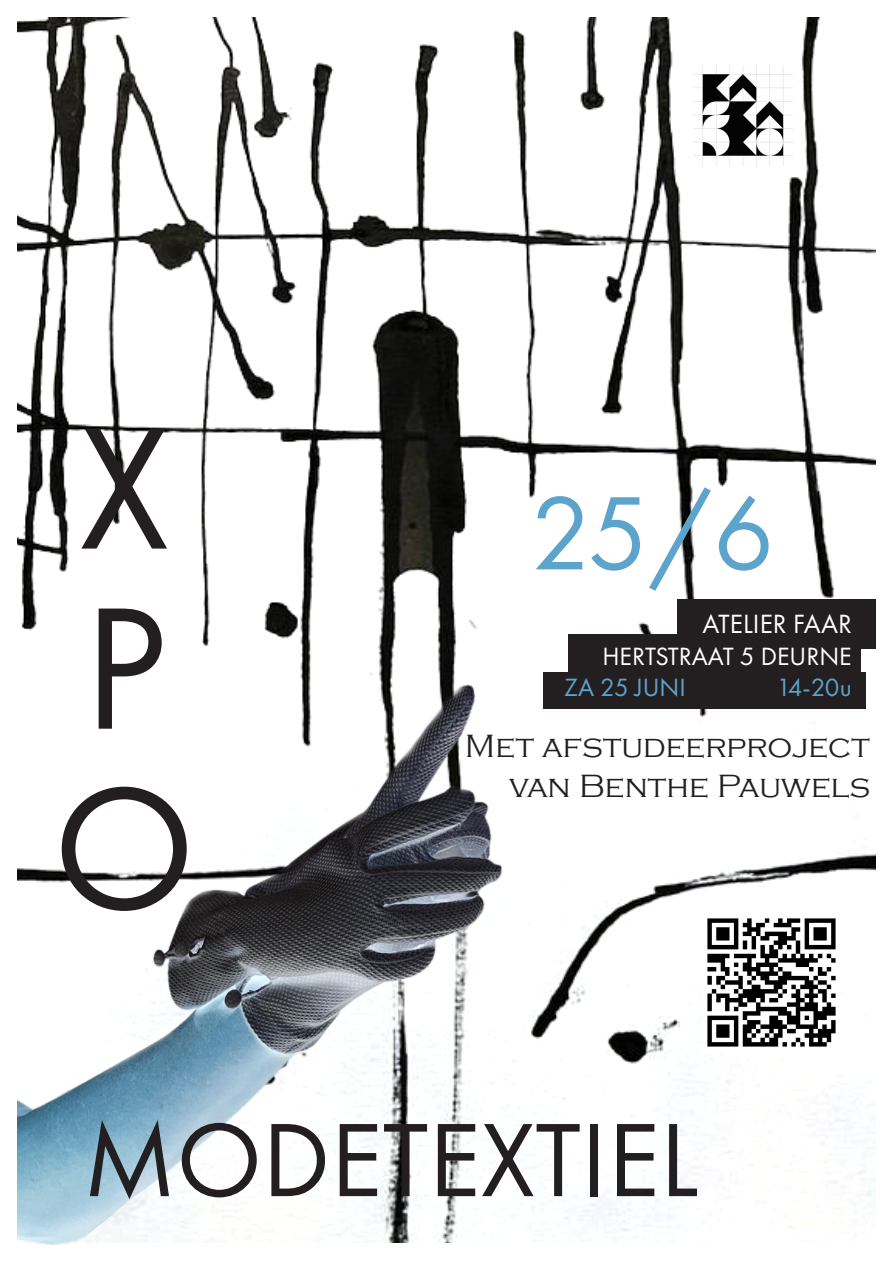
<style>
.page{position:relative;width:893px;height:1263px;background:#fff}
.page>*{position:absolute;margin:0;border:0;box-sizing:border-box;transform-origin:0 0}
.t1{font:180.07px/180.1px "Futura PT";color:#231f20}
.t2{font:108.07px "Futura PT";color:#231f20}
.t3{font:108.07px "Futura PT";color:#5da4cd}
.t4{font:300 33.15px/39.8px "Copperplate Gothic";color:#231f20;text-align:right}
.t5{font:27.38px "Futura PT";color:#fff}
.t6{font:25.95px "Futura PT";color:#fff}
.t7{font:25.95px "Futura PT";color:#5da4cd}
</style>
<div class="page">
<img style="left:18px;top:17px;width:857px;height:1216px">
<img style="left:17px;top:643px;width:501px;height:602px">
<img style="left:693px;top:66px;width:100px;height:99px">
<div style="left:677px;top:599px;width:198px;height:49px;background:#231f20"></div>
<div style="left:568px;top:634px;width:293px;height:50px;background:#231f20"></div>
<div style="left:544px;top:672px;width:322px;height:37px;background:#231f20"></div>
<img style="left:704px;top:915px;width:136px;height:135px">
<h1 class="t1" style="left:53px;top:398px;width:144px">X<br>P<br>O</h1>
<h2 class="t3" style="left:530px;top:469px;width:246px">25/6</h2>
<p class="t5" style="left:702px;top:608px;width:151px">ATELIER FAAR</p>
<p class="t6" style="left:602px;top:640px;width:251px">HERTSTRAAT 5 DEURNE</p>
<p class="t7" style="left:564px;top:672px;width:123px">ZA 25 JUNI</p>
<p class="t7" style="left:776px;top:672px;width:77px">14-20u</p>
<p class="t4" style="left:465px;top:726px;width:406px">Met afstudeerproject van Benthe Pauwels</p>
<h2 class="t2" style="left:83px;top:1096px;width:617px">MODETEXTIEL</h2>
</div>
